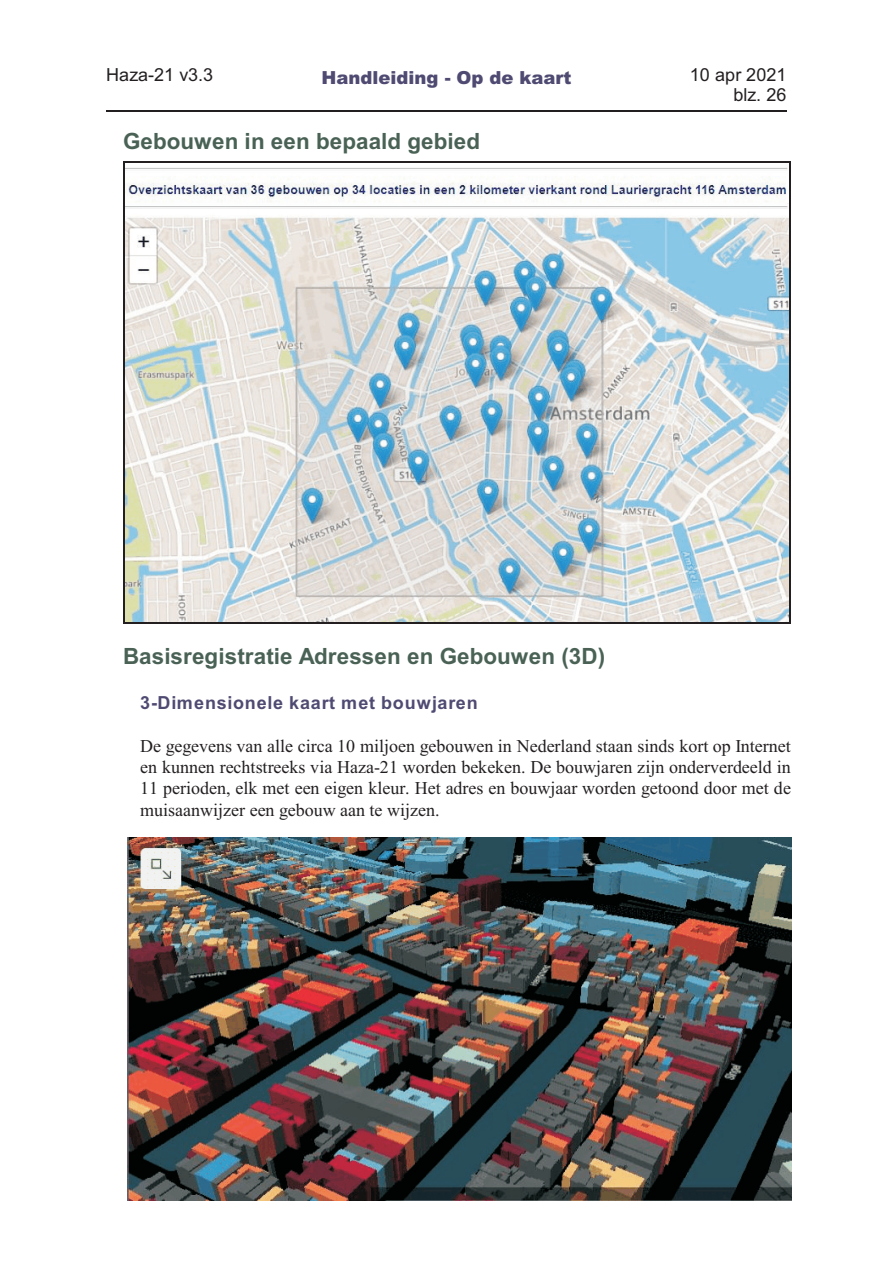
<style>
.page{position:relative;width:894px;height:1263px;background:#fff}
.page>*{position:absolute;margin:0;border:0;box-sizing:border-box;transform-origin:0 0}
.t1{font:700 22.35px "Arial";letter-spacing:.01em;color:#496255}
.t2{font:18px/21.3px "Times New Roman";color:#231f20;text-align:justify}
.t3{font:700 18px "Arial";letter-spacing:.045em;color:#4f4a72}
.t4{font:18px "Arial";letter-spacing:.005em;color:#231f20}
.t5{font:900 18px "Arial";color:#4f4a72}
</style>
<div class="page">
<hr style="left:106px;top:110px;width:680px;height:2px;background:#231f20">
<img style="left:124px;top:163px;width:665px;height:459px">
<hr style="left:123px;top:162px;width:1px;height:461px;background:#231f20">
<hr style="left:789px;top:162px;width:2px;height:461px;background:#231f20">
<hr style="left:123px;top:162px;width:668px;height:1px;background:#231f20">
<hr style="left:123px;top:622px;width:668px;height:2px;background:#231f20">
<img style="left:128px;top:838px;width:663px;height:363px">
<p class="t4" style="left:106px;top:68px;width:109px">Haza-21 v3.3</p>
<p class="t5" style="left:321px;top:71px;width:252px">Handleiding - Op de kaart</p>
<p class="t4" style="left:690px;top:68px;width:98px">10 apr 2021</p>
<p class="t4" style="left:733px;top:88px;width:55px">blz. 26</p>
<p class="t1" style="left:123px;top:133px;width:359px">Gebouwen in een bepaald gebied</p>
<p class="t1" style="left:123px;top:648px;width:484px">Basisregistratie Adressen en Gebouwen (3D)</p>
<p class="t3" style="left:140px;top:696px;width:339px">3-Dimensionele kaart met bouwjaren</p>
<p class="t2" style="left:140px;top:737px;width:652px">De gegevens van alle circa 10 miljoen gebouwen in Nederland staan sinds kort op Internet en kunnen rechtstreeks via Haza-21 worden bekeken. De bouwjaren zijn onderverdeeld in 11 perioden, elk met een eigen kleur. Het adres en bouwjaar worden getoond door met de muisaanwijzer een gebouw aan te wijzen.</p>
</div>
